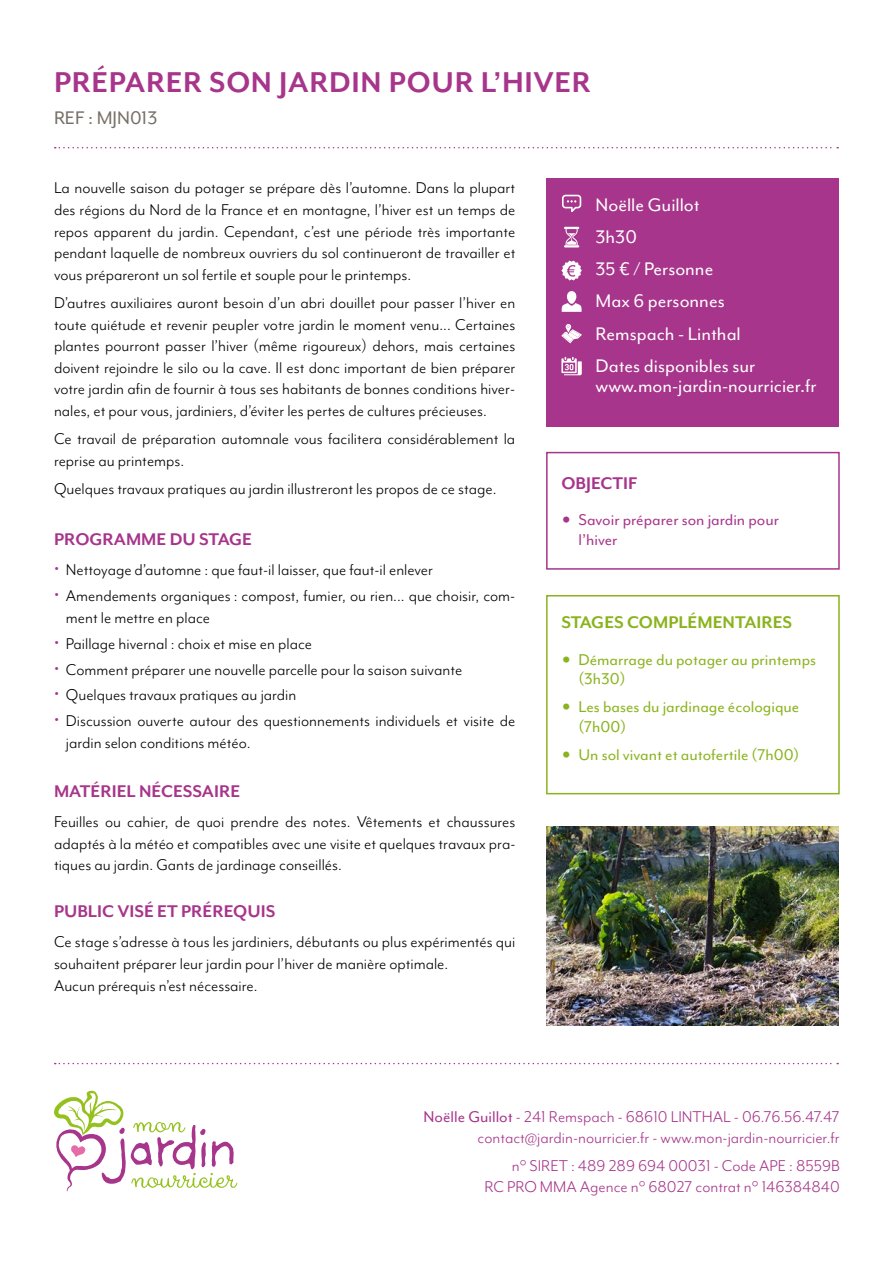
<style>
.page{position:relative;width:893px;height:1263px;background:#fff}
.page>*{position:absolute;margin:0;border:0;box-sizing:border-box;transform-origin:0 0}
.t1{font:700 33px "Mr Eaves Mod OT";letter-spacing:.02em;color:#a7358b}
.t2{font:21px/32.2px "Mr Eaves Mod OT";color:#fff}
.t3{font:21px "Mr Eaves Mod OT";color:#777067}
.t4{font:700 19.5px "Mr Eaves Mod OT";color:#a7358b}
.t5{font:700 19.5px "Mr Eaves Mod OT";color:#8ab31d}
.t6{font:18px/21.6px "Mr Eaves Mod OT";color:#000}
.t7{font:18px/20.2px "Mr Eaves Mod OT";color:#a7358b;text-align:right}
.t8{font:18px/19.5px "Mr Eaves Mod OT";color:#8ab31d}
.t9{font:18px/19.5px "Mr Eaves Mod OT";color:#a7358b}
.s1{font-size:22.5px;color:#a7358b}
.s2{font-weight:700;font-size:34.5px}
.s3{font-style:inherit}
</style>
<div class="page">
<div style="left:547px;top:178px;width:292px;height:248px;background:#a7358b"></div>
<div style="left:546px;top:452px;width:294px;height:118px;border:2px solid #a7358b"></div>
<img style="left:547px;top:826px;width:292px;height:200px">
<svg style="left:54px;top:1091px;width:183px;height:100px"></svg>
<svg style="left:564px;top:227px;width:15px;height:20px"></svg>
<svg style="left:562px;top:194px;width:20px;height:18px"></svg>
<svg style="left:561px;top:291px;width:21px;height:20px"></svg>
<svg style="left:561px;top:324px;width:21px;height:19px"></svg>
<svg style="left:561px;top:357px;width:21px;height:18px"></svg>
<svg style="left:561px;top:260px;width:21px;height:21px"></svg>
<svg style="left:55px;top:147px;width:783px;height:1px"></svg>
<svg style="left:55px;top:1063px;width:783px;height:1px"></svg>
<div style="left:546px;top:595px;width:294px;height:199px;border:2px solid #8ab31d"></div>
<h1 class="t1" style="left:54px;top:65px;width:539px">PRÉPARER SON JARDIN POUR L’HIVER</h1>
<p class="t3" style="left:54px;top:107px;width:105px">REF : MJN013</p>
<p class="t6" style="left:54px;top:177px;width:463px;text-align:justify">La nouvelle saison du potager se prépare dès l’automne. Dans la plupart des régions du Nord de la France et en montagne, l’hiver est un temps de repos apparent du jardin. Cependant, c’est une période très importante pendant laquelle de nombreux ouvriers du sol continueront de travailler et vous prépareront un sol fertile et souple pour le printemps.</p>
<p class="t6" style="left:54px;top:292px;width:463px;text-align:justify">D’autres auxiliaires auront besoin d’un abri douillet pour passer l’hiver en toute quiétude et revenir peupler votre jardin le moment venu... Certaines plantes pourront passer l’hiver (même rigoureux) dehors, mais certaines doivent rejoindre le silo ou la cave. Il est donc important de bien préparer votre jardin afin de fournir à tous ses habitants de bonnes conditions hiver&shy;nales, et pour vous, jardiniers, d’éviter les pertes de cultures précieuses.</p>
<p class="t6" style="left:54px;top:428px;width:463px">Ce travail de préparation automnale vous facilitera considérablement la reprise au printemps.</p>
<p class="t6" style="left:54px;top:478px;width:444px">Quelques travaux pratiques au jardin illustreront les propos de ce stage.</p>
<p class="t4" style="left:54px;top:529px;width:200px">PROGRAMME DU STAGE</p>
<p class="t6" style="left:54px;top:559px;width:380px"><span class="s1">•</span> Nettoyage d’automne : que faut-il laisser, que faut-il enlever</p>
<p class="t6" style="left:66px;top:585px;width:451px;text-indent:-12px"><span class="s1">•</span> Amendements organiques : compost, fumier, ou rien... que choisir, com&shy;ment le mettre en place</p>
<p class="t6" style="left:54px;top:633px;width:260px"><span class="s1">•</span> Paillage hivernal : choix et mise en place</p>
<p class="t6" style="left:54px;top:659px;width:410px"><span class="s1">•</span> Comment préparer une nouvelle parcelle pour la saison suivante</p>
<p class="t6" style="left:54px;top:684px;width:244px"><span class="s1">•</span> Quelques travaux pratiques au jardin</p>
<p class="t6" style="left:66px;top:710px;width:451px;text-indent:-12px"><span class="s1">•</span> Discussion ouverte autour des questionnements individuels et visite de jardin selon conditions météo.</p>
<p class="t4" style="left:54px;top:780px;width:188px">MATÉRIEL NÉCESSAIRE</p>
<p class="t6" style="left:54px;top:811px;width:463px;text-align:justify">Feuilles ou cahier, de quoi prendre des notes. Vêtements et chaussures adaptés à la météo et compatibles avec une visite et quelques travaux pra&shy;tiques au jardin. Gants de jardinage conseillés.</p>
<p class="t4" style="left:54px;top:901px;width:223px">PUBLIC VISÉ ET PRÉREQUIS</p>
<p class="t6" style="left:54px;top:931px;width:463px">Ce stage s’adresse à tous les jardiniers, débutants ou plus expérimentés qui souhaitent préparer leur jardin pour l’hiver de manière optimale.<br>Aucun prérequis n’est nécessaire.</p>
<p class="t2" style="left:596px;top:189px;width:161px">Noëlle Guillot<br>3h30<br>35 € / Personne<br>Max 6 personnes<br>Remspach - Linthal<br>Dates disponibles sur</p>
<p class="t2" style="left:596px;top:369px;width:223px">www.mon-jardin-nourricier.fr</p>
<p class="t4" style="left:561px;top:472px;width:77px">OBJECTIF</p>
<p class="t9" style="left:578px;top:510px;width:202px;text-indent:-17px"><span class="s2">•</span> Savoir préparer son jardin pour l’hiver</p>
<p class="t5" style="left:561px;top:612px;width:232px">STAGES COMPLÉMENTAIRES</p>
<p class="t8" style="left:578px;top:650px;width:239px;text-indent:-17px"><span class="s2">•</span> Démarrage du potager au printemps (3h30)</p>
<p class="t8" style="left:578px;top:698px;width:222px;text-indent:-17px"><span class="s2">•</span> Les bases du jardinage écologique (7h00)</p>
<p class="t8" style="left:561px;top:745px;width:239px"><span class="s2">•</span> Un sol vivant et autofertile (7h00)</p>
<p class="t7" style="left:424px;top:1107px;width:418px"><span class="s3">Noëlle Guillot</span> - 241 Remspach - 68610 LINTHAL - 06.76.56.47.47 contact@jardin-nourricier.fr - www.mon-jardin-nourricier.fr</p>
<p class="t7" style="left:484px;top:1156px;width:357px">n° SIRET : 489 289 694 00031 - Code APE : 8559B<br>RC PRO MMA Agence n° 68027 contrat n° 146384840</p>
</div>
